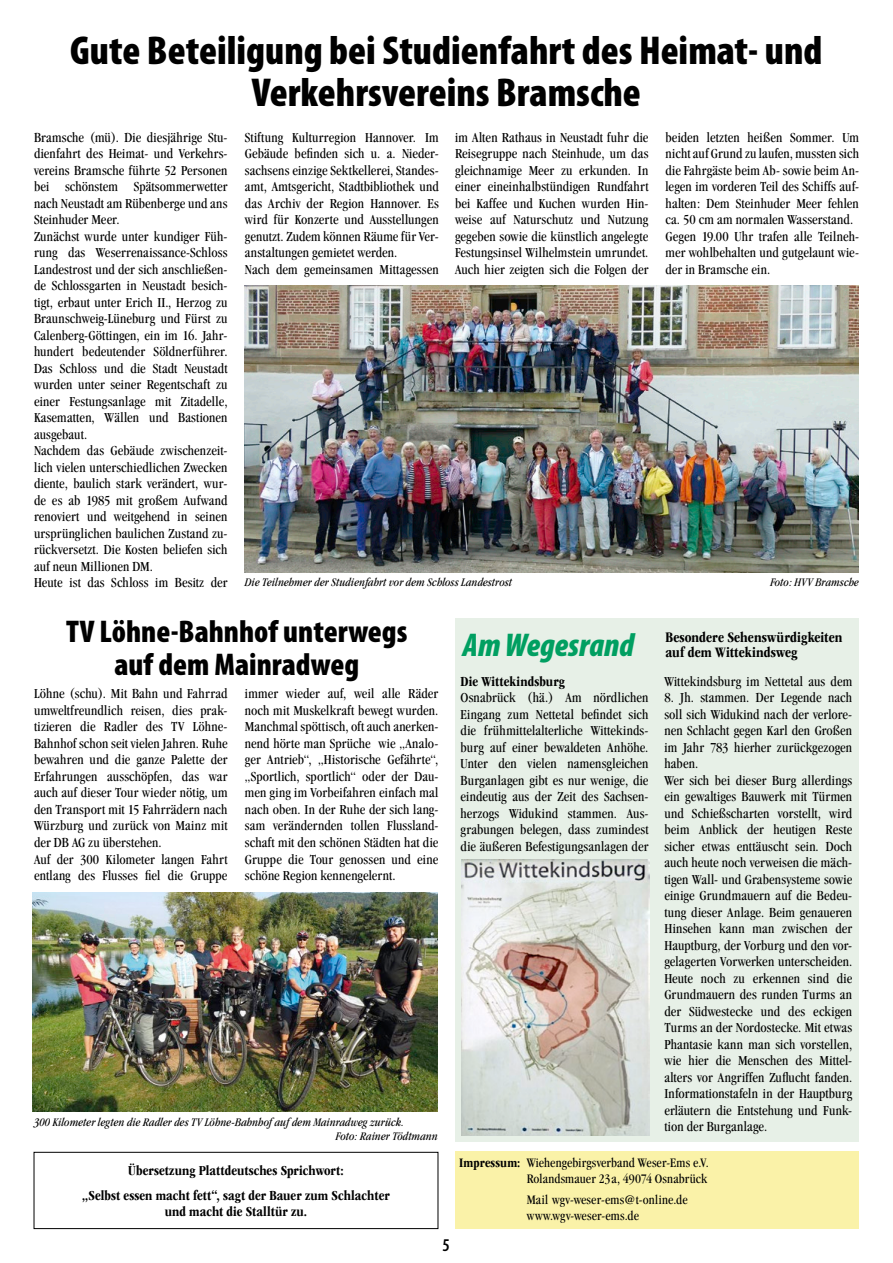
<style>
.page{position:relative;width:893px;height:1263px;background:#fff}
.page>*{position:absolute;margin:0;border:0;box-sizing:border-box;transform-origin:0 0}
.t1{font:900 condensed 40.5px/42px "Myriad Pro";color:#000;text-align:center}
.t2{font:italic 900 condensed 33px "Myriad Pro";color:#009f61}
.t3{font:900 condensed 31.5px/33px "Myriad Pro";color:#000;text-align:center}
.t4{font:600 condensed 18px "Myriad Pro";color:#000}
.t5{font:700 condensed 15px/15px "ITC Garamond Std";letter-spacing:.005em;color:#000}
.t6{font:condensed 14.25px/16.5px "Garamond";letter-spacing:.01em;color:#000}
.t7{font:700 condensed 14.25px/25px "ITC Garamond Std";letter-spacing:.005em;color:#000;text-align:center}
.t8{font:condensed 13.5px/16.5px "Garamond";letter-spacing:.01em;color:#000;text-align:right}
.t9{font:italic condensed 12px/13.5px "Garamond";letter-spacing:.01em;color:#000}
.s1{font-family:"ITC Garamond Std";font-weight:700}
</style>
<div class="page">
<div style="left:455px;top:1152px;width:404px;height:77px;background:#faf2a8"></div>
<div style="left:34px;top:1152px;width:404px;height:77px;border:1px solid #000"></div>
<div style="left:455px;top:618px;width:404px;height:524px;background:#e7f0e7"></div>
<img style="left:462px;top:860px;width:187px;height:275px">
<img style="left:244px;top:286px;width:615px;height:287px">
<img style="left:33px;top:892px;width:405px;height:220px">
<h1 class="t1" style="left:70px;top:30px;width:754px">Gute Beteiligung bei Studienfahrt des Heimat- und<br>Verkehrsvereins Bramsche</h1>
<p class="t6" style="left:34px;top:129px;width:195px">Bramsche (mü). Die diesjährige Stu&shy;dienfahrt des Heimat- und Verkehrs&shy;vereins Bramsche führte 52 Personen bei schönstem Spätsommerwetter nach Neustadt am Rübenberge und ans Steinhuder Meer.<br>Zunächst wurde unter kundiger Füh&shy;rung das Weserrenaissance-Schloss Landestrost und der sich anschließen&shy;de Schlossgarten in Neustadt besich&shy;tigt, erbaut unter Erich II., Herzog zu Braunschweig-Lüneburg und Fürst zu Calenberg-Göttingen, ein im 16. Jahr&shy;hundert bedeutender Söldnerführer.<br>Das Schloss und die Stadt Neustadt wurden unter seiner Regentschaft zu einer Festungsanlage mit Zitadelle, Kasematten, Wällen und Bastionen ausgebaut.<br>Nachdem das Gebäude zwischenzeit&shy;lich vielen unterschiedlichen Zwecken diente, baulich stark verändert, wur&shy;de es ab 1985 mit großem Aufwand renoviert und weitgehend in seinen ursprünglichen baulichen Zustand zu&shy;rückversetzt. Die Kosten beliefen sich auf neun Millionen DM.<br>Heute ist das Schloss im Besitz der</p>
<p class="t6" style="left:245px;top:129px;width:195px">Stiftung Kulturregion Hannover. Im Gebäude befinden sich u. a. Nieder&shy;sachsens einzige Sektkellerei, Standes&shy;amt, Amtsgericht, Stadtbibliothek und das Archiv der Region Hannover. Es wird für Konzerte und Ausstellungen genutzt. Zudem können Räume für Ver&shy;anstaltungen gemietet werden.<br>Nach dem gemeinsamen Mittagessen</p>
<p class="t6" style="left:455px;top:129px;width:195px;text-align:justify">im Alten Rathaus in Neustadt fuhr die Reisegruppe nach Steinhude, um das gleichnamige Meer zu erkunden. In einer eineinhalbstündigen Rundfahrt bei Kaffee und Kuchen wurden Hin&shy;weise auf Naturschutz und Nutzung gegeben sowie die künstlich angelegte Festungsinsel Wilhelmstein umrundet.<br>Auch hier zeigten sich die Folgen der</p>
<p class="t6" style="left:665px;top:129px;width:195px">beiden letzten heißen Sommer. Um nicht auf Grund zu laufen, mussten sich die Fahrgäste beim Ab- sowie beim An&shy;legen im vorderen Teil des Schiffs auf&shy;halten: Dem Steinhuder Meer fehlen ca. 50 cm am normalen Wasserstand.<br>Gegen 19.00 Uhr trafen alle Teilneh&shy;mer wohlbehalten und gutgelaunt wie&shy;der in Bramsche ein.</p>
<p class="t9" style="left:245px;top:575px;width:269px">Die Teilnehmer der Studienfahrt vor dem Schloss Landestrost</p>
<p class="t9" style="left:770px;top:575px;width:90px">Foto: HVV Bramsche</p>
<h3 class="t3" style="left:66px;top:615px;width:343px">TV Löhne-Bahnhof unterwegs auf dem Mainradweg</h3>
<p class="t6" style="left:245px;top:685px;width:195px;text-align:justify">immer wieder auf, weil alle Räder noch mit Muskelkraft bewegt wurden.<br>Manchmal spöttisch, oft auch anerken&shy;nend hörte man Sprüche wie „Analo&shy;ger Antrieb“, „Historische Gefährte“, „Sportlich, sportlich“ oder der Dau&shy;men ging im Vorbeifahren einfach mal nach oben. In der Ruhe der sich lang&shy;sam verändernden tollen Flussland&shy;schaft mit den schönen Städten hat die Gruppe die Tour genossen und eine schöne Region kennengelernt.</p>
<p class="t6" style="left:34px;top:685px;width:195px">Löhne (schu). Mit Bahn und Fahrrad umweltfreundlich reisen, dies prak&shy;tizieren die Radler des TV Löhne-Bahnhof schon seit vielen Jahren. Ruhe bewahren und die ganze Palette der Erfahrungen ausschöpfen, das war auch auf dieser Tour wieder nötig, um den Transport mit 15 Fahrrädern nach Würzburg und zurück von Mainz mit der DB AG zu überstehen.<br>Auf der 300 Kilometer langen Fahrt entlang des Flusses fiel die Gruppe</p>
<p class="t9" style="left:336px;top:1115px;width:103px;text-indent:-302px">300 Kilometer legten die Radler des TV Löhne-Bahnhof auf dem Mainradweg zurück.<br>Foto: Rainer Tödtmann</p>
<p class="t7" style="left:82px;top:1158px;width:309px">Übersetzung Plattdeutsches Sprichwort:<br>„Selbst essen macht fett“, sagt der Bauer zum Schlachter</p>
<p class="t7" style="left:165px;top:1199px;width:144px">und macht die Stalltür zu.</p>
<p class="t4" style="left:443px;top:1234px;width:9px">5</p>
<h2 class="t2" style="left:463px;top:627px;width:173px">Am Wegesrand</h2>
<p class="t7" style="left:461px;top:669px;width:106px">Die Wittekindsburg</p>
<p class="t6" style="left:461px;top:689px;width:189px;text-align:justify">Osnabrück (hä.) Am nördlichen Eingang zum Nettetal befindet sich die frühmittelalterliche Wittekinds&shy;burg auf einer bewaldeten Anhöhe.<br>Unter den vielen namensgleichen Burganlagen gibt es nur wenige, die eindeutig aus der Zeit des Sachsen&shy;herzogs Widukind stammen. Aus&shy;grabungen belegen, dass zumindest die äußeren Befestigungsanlagen der</p>
<p class="t5" style="left:665px;top:629px;width:179px">Besondere Sehenswürdigkeiten auf dem Wittekindsweg</p>
<p class="t6" style="left:664px;top:673px;width:189px">Wittekindsburg im Nettetal aus dem</p>
<p class="t6" style="left:664px;top:689px;width:189px">8. Jh. stammen. Der Legende nach soll sich Widukind nach der verlore&shy;nen Schlacht gegen Karl den Großen im Jahr 783 hierher zurückgezogen haben.<br>Wer sich bei dieser Burg allerdings ein gewaltiges Bauwerk mit Türmen und Schießscharten vorstellt, wird beim Anblick der heutigen Reste sicher etwas enttäuscht sein. Doch auch heute noch verweisen die mäch&shy;tigen Wall- und Grabensysteme sowie einige Grundmauern auf die Bedeu&shy;tung dieser Anlage. Beim genaueren Hinsehen kann man zwischen der Hauptburg, der Vorburg und den vor&shy;gelagerten Vorwerken unterscheiden.<br>Heute noch zu erkennen sind die Grundmauern des runden Turms an der Südwestecke und des eckigen Turms an der Nordostecke. Mit etwas Phantasie kann man sich vorstellen, wie hier die Menschen des Mittel&shy;alters vor Angriffen Zuflucht fanden.<br>Informationstafeln in der Hauptburg erläutern die Entstehung und Funk&shy;tion der Burganlage.</p>
<p class="t8" style="left:459px;top:1154px;width:251px"><span class="s1">Impressum:</span> Wiehengebirgsverband Weser-Ems e.V.<br>Rolandsmauer 23a, 49074 Osnabrück</p>
<p class="t8" style="left:527px;top:1191px;width:162px;text-align:left">Mail wgv-weser-ems@t-online.de www.wgv-weser-ems.de</p>
</div>
